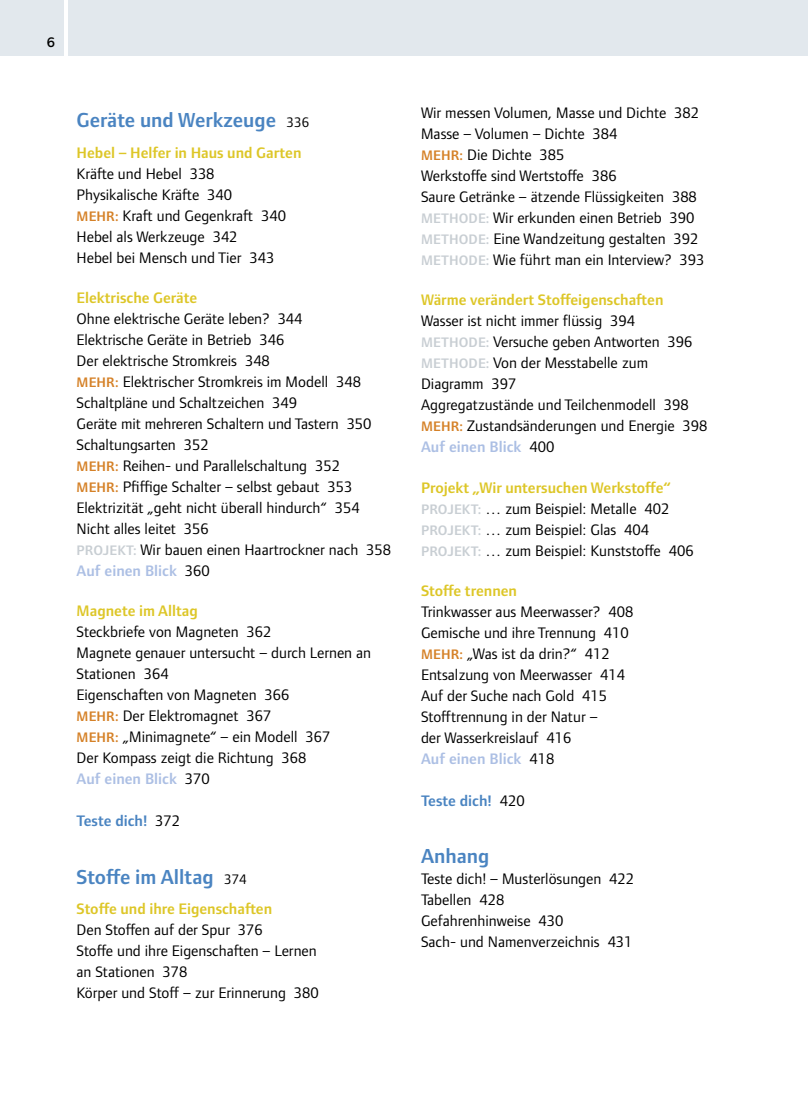
<style>
.page{position:relative;width:808px;height:1106px;background:#fff}
.page>*{position:absolute;margin:0;border:0;box-sizing:border-box;transform-origin:0 0}
._60_1_U1_Inhalt{font:600 21px "Foundry Form Sans";color:#4a84c1}
._64_Inhalt_Fließtext{font:15.75px/21px "Foundry Form Sans";color:#000}
._60_2_U2_Inhalt{font:600 15.75px "Foundry Form Sans";color:#ddc627}
._62_Inhaltsvz__Fließ{font:15.75px "Foundry Form Sans";color:#000}
._64_Inhalt_Fließtext-2{font:600 15.75px "Foundry Form Sans";color:#acbfe4}
._60_3_U2_Inhalt_kl_A{font:600 15.75px "Foundry Form Sans";color:#ddc627}
._64_Inhalt_Fließtext-3{font:600 15.75px "Foundry Form Sans";color:#4a84c1}
.t1{font:600 14.25px "Foundry Sterling";color:#000}
.s1{font-weight:400;font-size:14.25px;color:#000}
.s2{font-weight:600;font-size:14.25px;color:#d58127}
.s3{font-weight:600;font-size:14.25px;color:#c8ced3}
.s4{font-weight:400;color:#000}
</style>
<div class="page">
<div style="left:0;top:0;width:64px;height:55px;background:#e2e8ed"></div>
<div style="left:68px;top:0;width:740px;height:55px;background:#e2e8ed"></div>
<p class="t1" style="left:46px;top:34px;width:10px">6</p>
<p class="_60_1_U1_Inhalt" style="left:77px;top:108px;width:234px">Geräte und Werkzeuge <span class="s1">336</span></p>
<p class="_60_3_U2_Inhalt_kl_A" style="left:77px;top:143px;width:226px">Hebel – Helfer in Haus und Garten</p>
<p class="_64_Inhalt_Fließtext" style="left:77px;top:163px;width:140px">Kräfte und Hebel 338</p>
<p class="_64_Inhalt_Fließtext" style="left:77px;top:184px;width:157px">Physikalische Kräfte 340</p>
<p class="_64_Inhalt_Fließtext" style="left:77px;top:205px;width:211px"><span class="s2">MEHR:</span> Kraft und Gegenkraft 340</p>
<p class="_64_Inhalt_Fließtext" style="left:77px;top:226px;width:163px">Hebel als Werkzeuge 342</p>
<p class="_64_Inhalt_Fließtext" style="left:77px;top:247px;width:199px">Hebel bei Mensch und Tier 343</p>
<p class="_60_2_U2_Inhalt" style="left:77px;top:288px;width:122px">Elektrische Geräte</p>
<p class="_64_Inhalt_Fließtext" style="left:77px;top:308px;width:228px">Ohne elektrische Geräte leben? 344</p>
<p class="_64_Inhalt_Fließtext" style="left:77px;top:329px;width:209px">Elektrische Geräte in Betrieb 346</p>
<p class="_64_Inhalt_Fließtext" style="left:77px;top:350px;width:195px">Der elektrische Stromkreis 348</p>
<p class="_64_Inhalt_Fließtext" style="left:77px;top:371px;width:286px"><span class="s2">MEHR:</span> Elektrischer Stromkreis im Modell 348</p>
<p class="_64_Inhalt_Fließtext" style="left:77px;top:392px;width:222px">Schaltpläne und Schaltzeichen 349</p>
<p class="_64_Inhalt_Fließtext" style="left:77px;top:413px;width:297px">Geräte mit mehreren Schaltern und Tastern 350</p>
<p class="_64_Inhalt_Fließtext" style="left:77px;top:434px;width:134px">Schaltungsarten 352</p>
<p class="_64_Inhalt_Fließtext" style="left:77px;top:455px;width:265px"><span class="s2">MEHR:</span> Reihen- und Parallelschaltung 352</p>
<p class="_64_Inhalt_Fließtext" style="left:77px;top:476px;width:277px"><span class="s2">MEHR:</span> Pfiffige Schalter – selbst gebaut 353</p>
<p class="_64_Inhalt_Fließtext" style="left:77px;top:497px;width:285px">Elektrizität „geht nicht überall hindurch“ 354</p>
<p class="_64_Inhalt_Fließtext" style="left:77px;top:518px;width:134px">Nicht alles leitet 356</p>
<p class="_64_Inhalt_Fließtext" style="left:77px;top:539px;width:316px"><span class="s3">PROJEKT:</span> Wir bauen einen Haartrockner nach 358</p>
<p class="_64_Inhalt_Fließtext-2" style="left:77px;top:561px;width:135px">Auf einen Blick <span class="s4">360</span></p>
<p class="_60_2_U2_Inhalt" style="left:77px;top:602px;width:123px">Magnete im Alltag</p>
<p class="_64_Inhalt_Fließtext" style="left:77px;top:621px;width:196px">Steckbriefe von Magneten 362</p>
<p class="_64_Inhalt_Fließtext" style="left:77px;top:642px;width:296px">Magnete genauer untersucht – durch Lernen an<br>Stationen 364</p>
<p class="_64_Inhalt_Fließtext" style="left:77px;top:684px;width:214px">Eigenschaften von Magneten 366</p>
<p class="_64_Inhalt_Fließtext" style="left:77px;top:705px;width:196px"><span class="s2">MEHR:</span> Der Elektromagnet 367</p>
<p class="_64_Inhalt_Fließtext" style="left:77px;top:726px;width:255px"><span class="s2">MEHR:</span> „Minimagnete“ – ein Modell 367</p>
<p class="_64_Inhalt_Fließtext" style="left:77px;top:747px;width:231px">Der Kompass zeigt die Richtung 368</p>
<p class="_64_Inhalt_Fließtext-2" style="left:77px;top:770px;width:135px">Auf einen Blick <span class="s4">370</span></p>
<p class="_64_Inhalt_Fließtext-3" style="left:77px;top:812px;width:105px">Teste dich! <span class="s4">372</span></p>
<p class="_60_1_U1_Inhalt" style="left:77px;top:864px;width:172px">Stoffe im Alltag <span class="s1">374</span></p>
<p class="_60_3_U2_Inhalt_kl_A" style="left:77px;top:899px;width:197px">Stoffe und ihre Eigenschaften</p>
<p class="_64_Inhalt_Fließtext" style="left:77px;top:919px;width:188px">Den Stoffen auf der Spur 376</p>
<p class="_64_Inhalt_Fließtext" style="left:77px;top:940px;width:242px">Stoffe und ihre Eigenschaften – Lernen an Stationen 378</p>
<p class="_64_Inhalt_Fließtext" style="left:77px;top:982px;width:244px">Körper und Stoff – zur Erinnerung 380</p>
<p class="_64_Inhalt_Fließtext" style="left:421px;top:102px;width:280px">Wir messen Volumen, Masse und Dichte 382</p>
<p class="_64_Inhalt_Fließtext" style="left:421px;top:123px;width:198px">Masse – Volumen – Dichte 384</p>
<p class="_64_Inhalt_Fließtext" style="left:421px;top:144px;width:145px"><span class="s2">MEHR:</span> Die Dichte 385</p>
<p class="_64_Inhalt_Fließtext" style="left:421px;top:165px;width:197px">Werkstoffe sind Wertstoffe 386</p>
<p class="_64_Inhalt_Fließtext" style="left:421px;top:186px;width:277px">Saure Getränke – ätzende Flüssigkeiten 388</p>
<p class="_64_Inhalt_Fließtext" style="left:421px;top:207px;width:275px"><span class="s3">METHODE:</span> Wir erkunden einen Betrieb 390</p>
<p class="_64_Inhalt_Fließtext" style="left:421px;top:228px;width:279px"><span class="s3">METHODE:</span> Eine Wandzeitung gestalten 392</p>
<p class="_64_Inhalt_Fließtext" style="left:421px;top:249px;width:285px"><span class="s3">METHODE:</span> Wie führt man ein Interview? 393</p>
<p class="_60_2_U2_Inhalt" style="left:421px;top:291px;width:244px">Wärme verändert Stoffeigenschaften</p>
<p class="_64_Inhalt_Fließtext" style="left:421px;top:310px;width:216px">Wasser ist nicht immer flüssig 394</p>
<p class="_64_Inhalt_Fließtext" style="left:421px;top:331px;width:273px"><span class="s3">METHODE:</span> Versuche geben Antworten 396</p>
<p class="_64_Inhalt_Fließtext" style="left:421px;top:352px;width:229px"><span class="s3">METHODE:</span> Von der Messtabelle zum<br>Diagramm 397</p>
<p class="_64_Inhalt_Fließtext" style="left:421px;top:394px;width:269px">Aggregatzustände und Teilchenmodell 398</p>
<p class="_64_Inhalt_Fließtext" style="left:421px;top:415px;width:288px"><span class="s2">MEHR:</span> Zustandsänderungen und Energie 398</p>
<p class="_64_Inhalt_Fließtext-2" style="left:421px;top:438px;width:135px">Auf einen Blick <span class="s4">400</span></p>
<p class="_60_2_U2_Inhalt" style="left:421px;top:478px;width:251px">Projekt „Wir untersuchen Werkstoffe“</p>
<p class="_64_Inhalt_Fließtext" style="left:421px;top:498px;width:250px"><span class="s3">PROJEKT:</span> … zum Beispiel: Metalle 402</p>
<p class="_64_Inhalt_Fließtext" style="left:421px;top:519px;width:230px"><span class="s3">PROJEKT:</span> … zum Beispiel: Glas 404</p>
<p class="_64_Inhalt_Fließtext" style="left:421px;top:540px;width:274px"><span class="s3">PROJEKT:</span> … zum Beispiel: Kunststoffe 406</p>
<p class="_60_2_U2_Inhalt" style="left:421px;top:581px;width:98px">Stoffe trennen</p>
<p class="_64_Inhalt_Fließtext" style="left:421px;top:601px;width:214px">Trinkwasser aus Meerwasser? 408</p>
<p class="_64_Inhalt_Fließtext" style="left:421px;top:622px;width:209px">Gemische und ihre Trennung 410</p>
<p class="_64_Inhalt_Fließtext" style="left:421px;top:643px;width:190px"><span class="s2">MEHR:</span> „Was ist da drin?“ 412</p>
<p class="_64_Inhalt_Fließtext" style="left:421px;top:664px;width:206px">Entsalzung von Meerwasser 414</p>
<p class="_64_Inhalt_Fließtext" style="left:421px;top:685px;width:188px">Auf der Suche nach Gold 415</p>
<p class="_64_Inhalt_Fließtext" style="left:421px;top:706px;width:178px">Stofftrennung in der Natur – der Wasserkreislauf 416</p>
<p class="_64_Inhalt_Fließtext-2" style="left:421px;top:749px;width:135px">Auf einen Blick <span class="s4">418</span></p>
<p class="_64_Inhalt_Fließtext-3" style="left:421px;top:791px;width:105px">Teste dich! <span class="s4">420</span></p>
<p class="_60_1_U1_Inhalt" style="left:421px;top:843px;width:70px">Anhang</p>
<p class="_62_Inhaltsvz__Fließ" style="left:421px;top:869px;width:215px">Teste dich! – Musterlösungen 422</p>
<p class="_62_Inhaltsvz__Fließ" style="left:421px;top:890px;width:85px">Tabellen 428</p>
<p class="_62_Inhaltsvz__Fließ" style="left:421px;top:911px;width:144px">Gefahrenhinweise 430</p>
<p class="_62_Inhaltsvz__Fließ" style="left:421px;top:932px;width:213px">Sach- und Namenverzeichnis 431</p>
</div>
